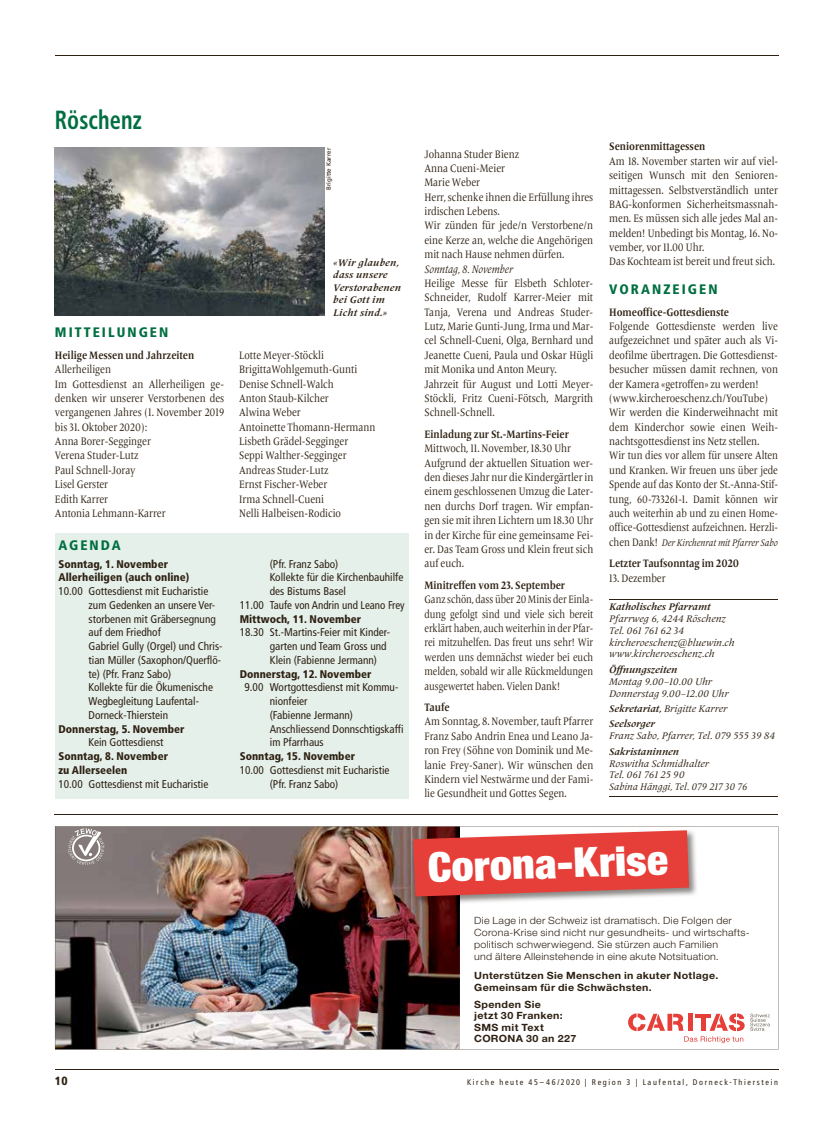
<style>
.page{position:relative;width:833px;height:1134px;background:#fff}
.page>*{position:absolute;margin:0;border:0;box-sizing:border-box;transform-origin:0 0}
.t1{font:900 condensed 41.12px "Helvetica Neue LT Std";color:#fff;scale:1.07 1}
.t2{font:700 condensed 26.25px "Frutiger";letter-spacing:.005em;color:#006f41;scale:.85 1}
.t3{font:900 condensed 13.75px "Frutiger";letter-spacing:.15em;color:#006f41}
.t4{font:900 condensed 11.88px "Frutiger";color:#2e2113}
.t5{font:11.25px/14.4px "Frutiger Serif LT Pro";color:#2e2113;scale:.85 1}
.t6{font:condensed 11.25px/13.8px "Frutiger";color:#2e2113}
.t7{font:11.25px/14.4px "Frutiger Serif LT Pro";color:#2e2113;text-align:justify;scale:.81 1}
.t8{font:700 11.25px "Frutiger Serif LT Pro";color:#2e2113;scale:.85 1}
.t9{font:italic 11.25px "Frutiger Serif LT Pro";color:#2e2113;scale:.85 1}
.t10{font:900 condensed 11.12px/13.8px "Frutiger";color:#2e2113}
.t11{font:italic 10px/11.9px "Frutiger Serif LT Pro";color:#2e2113}
.t12{font:300 10px/12px "Helvetica Neue LT Std";letter-spacing:.025em;color:#2e2113;scale:1.07 1}
.t13{font:700 10px/11px "Helvetica Neue LT Std";letter-spacing:.03em;color:#2e2113;scale:1.07 1}
.t14{font:italic 700 10px/15.4px "Frutiger Serif LT Pro";color:#2e2113}
.t15{font:italic 700 10px/12.5px "Frutiger Serif LT Pro";letter-spacing:.025em;color:#2e2113}
.t16{font:italic 10px "Frutiger Serif LT Pro";color:#2e2113;scale:.85 1}
.t17{font:condensed 8.12px "Frutiger";letter-spacing:.2em;color:#2e2113}
.t18{font:6.25px "Frutiger";color:#2e2113}
.s1{font-style:normal;font-size:11.25px}
.s2{font-weight:400}
</style>
<div class="page">
<hr style="left:55px;top:1070px;width:723px;height:1px;background:#2e2113">
<hr style="left:55px;top:55px;width:723px;height:1px;background:#2e2113">
<div style="left:55px;top:533px;width:353px;height:266px;background:#e6f0ea"></div>
<img style="left:55px;top:148px;width:269px;height:168px">
<hr style="left:609px;top:599px;width:169px;height:1px;background:#2e2113">
<hr style="left:609px;top:796px;width:169px;height:1px;background:#2e2113">
<hr style="left:55px;top:814px;width:723px;height:1px;background:#2e2113">
<img style="left:55px;top:826px;width:723px;height:223px">
<h2 class="t2" style="left:55px;top:104px;width:104px">Röschenz</h2>
<p class="t18" style="left:325px;top:190px;width:44px;rotate:-90deg">Brigitte Karrer</p>
<p class="t3" style="left:55px;top:324px;width:115px">MITTEILUNGEN</p>
<p class="t8" style="left:55px;top:348px;width:165px">Heilige Messen und Jahrzeiten</p>
<p class="t5" style="left:55px;top:362px;width:201px">Allerheiligen<br>Im Gottesdienst an Allerheiligen ge&shy;denken wir unserer Verstorbenen des vergangenen Jahres (1. November 2019 bis 31. Oktober 2020):<br>Anna Borer-Segginger<br>Verena Studer-Lutz<br>Paul Schnell-Joray<br>Lisel Gerster<br>Edith Karrer<br>Antonia Lehmann-Karrer</p>
<p class="t3" style="left:58px;top:537px;width:64px">AGENDA</p>
<p class="t10" style="left:58px;top:557px;width:132px">Sonntag, 1. November<br>Allerheiligen (auch online)</p>
<p class="t6" style="left:89px;top:584px;width:135px;text-indent:-30px">10.00 Gottesdienst mit Eucharistie zum Gedenken an unsere Ver&shy;storbenen mit Gräbersegnung auf dem Friedhof<br>Gabriel Gully (Orgel) und Chris&shy;tian Müller (Saxophon/Querflö&shy;te) (Pfr. Franz Sabo)<br>Kollekte für die Ökumenische<br>Wegbegleitung Laufental-<br>Dorneck-Thierstein</p>
<p class="t10" style="left:58px;top:722px;width:127px">Donnerstag, 5. November</p>
<p class="t6" style="left:89px;top:736px;width:76px">Kein Gottesdienst</p>
<p class="t10" style="left:58px;top:749px;width:111px">Sonntag, 8. November zu Allerseelen</p>
<p class="t6" style="left:58px;top:777px;width:151px">10.00 Gottesdienst mit Eucharistie</p>
<p class="t15" style="left:333px;top:256px;width:69px">«Wir glauben, dass unsere<br>Verstorabenen bei Gott im<br>Licht sind.»</p>
<p class="t5" style="left:239px;top:348px;width:162px">Lotte Meyer-Stöckli<br>BrigittaWohlgemuth-Gunti<br>Denise Schnell-Walch<br>Anton Staub-Kilcher<br>Alwina Weber<br>Antoinette Thomann-Hermann<br>Lisbeth Grädel-Segginger<br>Seppi Walther-Segginger<br>Andreas Studer-Lutz<br>Ernst Fischer-Weber<br>Irma Schnell-Cueni<br>Nelli Halbeisen-Rodicio</p>
<p class="t6" style="left:270px;top:557px;width:70px">(Pfr. Franz Sabo)</p>
<p class="t6" style="left:270px;top:571px;width:135px">Kollekte für die Kirchenbauhilfe</p>
<p class="t6" style="left:270px;top:584px;width:78px">des Bistums Basel</p>
<p class="t6" style="left:240px;top:598px;width:166px">11.00 Taufe von Andrin und Leano Frey</p>
<p class="t10" style="left:240px;top:612px;width:123px">Mittwoch, 11. November</p>
<p class="t6" style="left:270px;top:626px;width:122px;text-indent:-30px">18.30 St.-Martins-Feier mit Kinder&shy;garten und Team Gross und<br>Klein (Fabienne Jermann)</p>
<p class="t10" style="left:240px;top:667px;width:133px">Donnerstag, 12. November</p>
<p class="t6" style="left:270px;top:681px;width:135px;text-indent:-25px">9.00 Wortgottesdienst mit Kommu&shy;nionfeier<br>(Fabienne Jermann)<br>Anschliessend Donnschtigskaffi im Pfarrhaus</p>
<p class="t10" style="left:240px;top:749px;width:117px">Sonntag, 15. November</p>
<p class="t6" style="left:270px;top:763px;width:121px;text-indent:-30px">10.00 Gottesdienst mit Eucharistie (Pfr. Franz Sabo)</p>
<p class="t5" style="left:424px;top:147px;width:200px">Johanna Studer Bienz<br>Anna Cueni-Meier<br>Marie Weber<br>Herr, schenke ihnen die Erfüllung ihres irdischen Lebens.<br>Wir zünden für jede/n Verstorbene/n eine Kerze an, welche die Angehörigen mit nach Hause nehmen dürfen.</p>
<p class="t9" style="left:424px;top:262px;width:106px">Sonntag, 8. November</p>
<p class="t5" style="left:424px;top:276px;width:200px">Heilige Messe für Elsbeth Schloter-Schneider, Rudolf Karrer-Meier mit Tanja, Verena und Andreas Studer-Lutz, Marie Gunti-Jung, Irma und Mar&shy;cel Schnell-Cueni, Olga, Bernhard und Jeanette Cueni, Paula und Oskar Hügli mit Monika und Anton Meury.<br>Jahrzeit für August und Lotti Meyer-Stöckli, Fritz Cueni-Fötsch, Margrith Schnell-Schnell.</p>
<p class="t8" style="left:424px;top:427px;width:171px">Einladung zur St.-Martins-Feier</p>
<p class="t5" style="left:424px;top:441px;width:200px">Mittwoch, 11. November, 18.30 Uhr Aufgrund der aktuellen Situation wer&shy;den dieses Jahr nur die Kindergärtler in einem geschlossenen Umzug die Later&shy;nen durchs Dorf tragen. Wir empfan&shy;gen sie mit ihren Lichtern um 18.30 Uhr in der Kirche für eine gemeinsame Fei&shy;er. Das Team Gross und Klein freut sich auf euch.</p>
<p class="t8" style="left:424px;top:578px;width:167px">Minitreffen vom 23. September</p>
<p class="t7" style="left:424px;top:592px;width:210px">Ganz schön, dass über 20 Minis der Einla&shy;dung gefolgt sind und viele sich bereit erklärt haben, auch weiterhin in der Pfar&shy;rei mitzuhelfen. Das freut uns sehr! Wir werden uns demnächst wieder bei euch melden, sobald wir alle Rückmeldungen ausgewertet haben. Vielen Dank!</p>
<p class="t8" style="left:424px;top:701px;width:31px">Taufe</p>
<p class="t5" style="left:424px;top:715px;width:200px;text-align:justify">Am Sonntag, 8. November, tauft Pfarrer Franz Sabo Andrin Enea und Leano Ja&shy;ron Frey (Söhne von Dominik und Me&shy;lanie Frey-Saner). Wir wünschen den Kindern viel Nestwärme und der Fami&shy;lie Gesundheit und Gottes Segen.</p>
<p class="t8" style="left:609px;top:140px;width:115px">Seniorenmittagessen</p>
<p class="t5" style="left:609px;top:154px;width:200px">Am 18. November starten wir auf viel&shy;seitigen Wunsch mit den Senioren&shy;mittagessen. Selbstverständlich unter BAG-konformen Sicherheitsmassnah&shy;men. Es müssen sich alle jedes Mal an&shy;melden! Unbedingt bis Montag, 16. No&shy;vember, vor 11.00 Uhr.<br>Das Kochteam ist bereit und freut sich.</p>
<p class="t3" style="left:609px;top:281px;width:110px">VORANZEIGEN</p>
<p class="t8" style="left:609px;top:305px;width:142px">Homeoffice-Gottesdienste</p>
<p class="t5" style="left:609px;top:319px;width:200px">Folgende Gottesdienste werden live aufgezeichnet und später auch als Vi&shy;deofilme übertragen. Die Gottesdienst&shy;besucher müssen damit rechnen, von der Kamera «getroffen» zu werden! (www.kircheroeschenz.ch/YouTube)<br>Wir werden die Kinderweihnacht mit dem Kinderchor sowie einen Weih&shy;nachtsgottesdienst ins Netz stellen.<br>Wir tun dies vor allem für unsere Alten und Kranken. Wir freuen uns über jede Spende auf das Konto der St.-Anna-Stif&shy;tung, 60-733261-1. Damit können wir auch weiterhin ab und zu einen Home&shy;office-Gottesdienst aufzeichnen. Herzli-</p>
<p class="t16" style="left:609px;top:536px;width:200px"><span class="s1">chen Dank!</span> Der Kirchenrat mit Pfarrer Sabo</p>
<p class="t8" style="left:609px;top:557px;width:154px">Letzter Taufsonntag im 2020</p>
<p class="t5" style="left:609px;top:571px;width:68px">13. Dezember</p>
<p class="t14" style="left:609px;top:599px;width:103px">Katholisches Pfarramt</p>
<p class="t11" style="left:609px;top:612px;width:127px">Pfarrweg 6, 4244 Röschenz<br>Tel. 061 761 62 34 kircheroeschenz@bluewin.ch www.kircheroeschenz.ch</p>
<p class="t14" style="left:609px;top:662px;width:69px">Öffnungszeiten</p>
<p class="t11" style="left:609px;top:675px;width:121px">Montag 9.00–10.00 Uhr<br>Donnerstag 9.00–12.00 Uhr</p>
<p class="t14" style="left:609px;top:701px;width:120px">Sekretariat, <span class="s2">Brigitte Karrer<br></span>Seelsorger</p>
<p class="t11" style="left:609px;top:730px;width:167px">Franz Sabo, Pfarrer, Tel. 079 555 39 84</p>
<p class="t14" style="left:609px;top:744px;width:71px">Sakristaninnen</p>
<p class="t11" style="left:609px;top:757px;width:140px">Roswitha Schmidhalter<br>Tel. 061 761 25 90<br>Sabina Hänggi, Tel. 079 217 30 76</p>
<h1 class="t1" style="left:427px;top:842px;width:226px;rotate:-2deg">Corona-Krise</h1>
<p class="t12" style="left:474px;top:914px;width:259px">Die Lage in der Schweiz ist dramatisch. Die Folgen der Corona-Krise sind nicht nur gesundheits- und wirtschafts&shy;politisch schwerwiegend. Sie stürzen auch Familien<br>und ältere Alleinstehende in eine akute Notsituation.</p>
<p class="t13" style="left:474px;top:969px;width:230px;line-height:12px">Unterstützen Sie Menschen in akuter Notlage.<br>Gemeinsam für die Schwächsten.</p>
<p class="t13" style="left:474px;top:999px;width:97px">Spenden Sie<br>jetzt 30 Franken:<br>SMS mit Text<br>CORONA 30 an 227</p>
<p class="t4" style="left:55px;top:1074px;width:14px">10</p>
<p class="t17" style="left:467px;top:1077px;width:312px">Kirche heute 45–46/2020 | Region 3 | Laufental, Dorneck-Thierstein</p>
</div>
